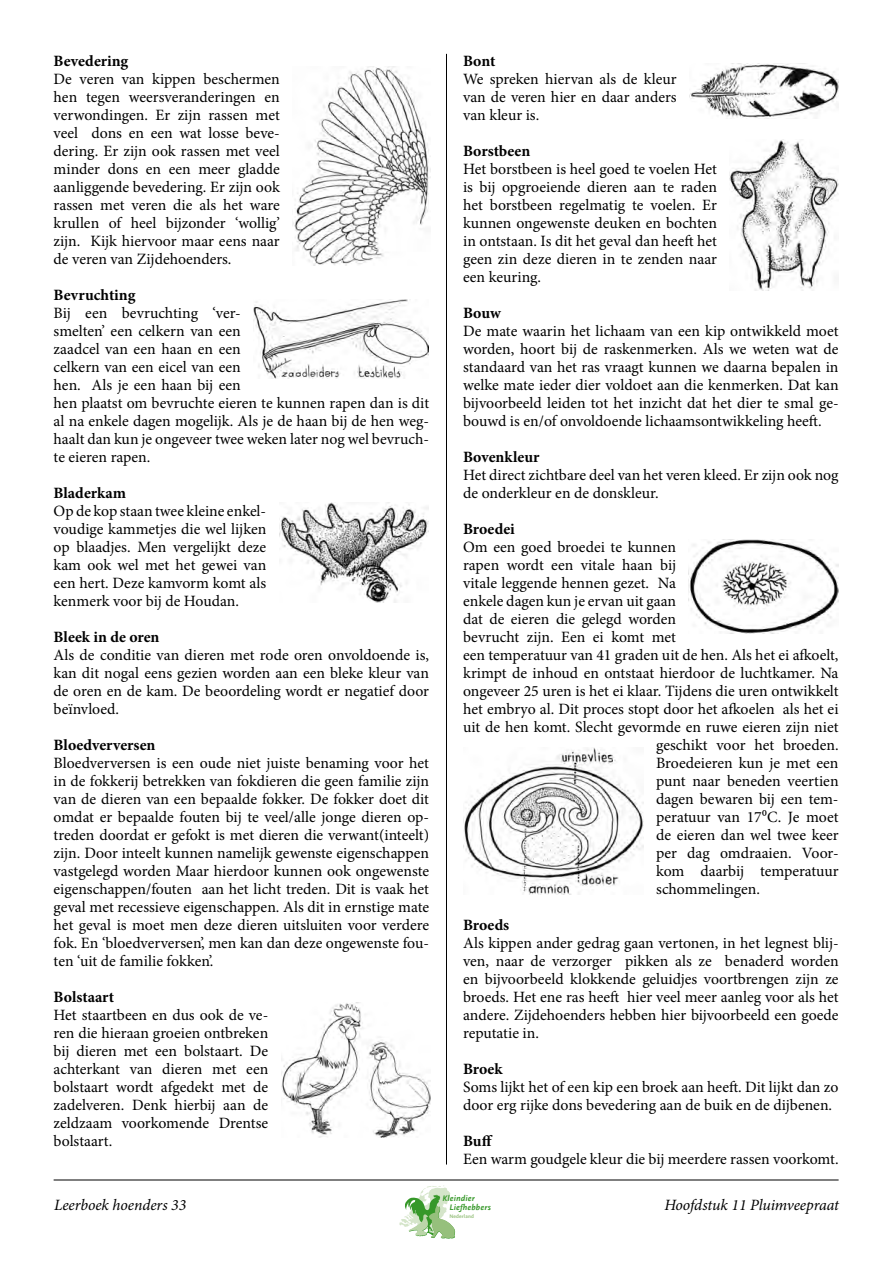
<style>
.page{position:relative;width:893px;height:1263px;background:#fff}
.page>*{position:absolute;margin:0;border:0;box-sizing:border-box;transform-origin:0 0}
.t1{font:15.75px/18px "Minion Pro";color:#000;text-align:justify}
.t2{font:700 15.75px "Minion Pro";color:#000}
.t3{font:italic 15.75px "Minion Pro";letter-spacing:-.005em;color:#000}
.t4{font:italic 700 8.4px/9.3px "Scala Sans";letter-spacing:.03em;color:#369829}
.t5{font:700 5.4px "Scala Sans";letter-spacing:.03em;color:#96c07c}
</style>
<div class="page">
<hr style="left:446px;top:54px;width:1px;height:1110px;background:#000">
<svg style="left:399px;top:1185px;width:57px;height:53px"></svg>
<hr style="left:54px;top:1179px;width:785px;height:1px;background:#000">
<img style="left:293px;top:67px;width:136px;height:198px">
<img style="left:254px;top:299px;width:174px;height:79px">
<img style="left:279px;top:502px;width:149px;height:101px">
<img style="left:281px;top:1003px;width:149px;height:134px">
<img style="left:689px;top:63px;width:150px;height:56px">
<img style="left:730px;top:139px;width:108px;height:151px">
<img style="left:463px;top:748px;width:180px;height:146px">
<img style="left:689px;top:539px;width:149px;height:95px">
<p class="t2" style="left:54px;top:49px;width:76px">Bevedering</p>
<p class="t1" style="left:54px;top:70px;width:228px">De veren van kippen beschermen hen tegen weersveranderingen en verwondingen. Er zijn rassen met veel dons en een wat losse beve&shy;dering. Er zijn ook rassen met veel minder dons en een meer gladde aanliggende bevedering. Er zijn ook rassen met veren die als het ware krullen of heel bijzonder ‘wollig’ zijn. Kijk hiervoor maar eens naar de veren van Zijdehoenders.</p>
<p class="t2" style="left:54px;top:284px;width:83px">Bevruchting</p>
<p class="t1" style="left:54px;top:304px;width:377px;text-align:left">Bij een bevruchting ‘ver-<br>smelten’ een celkern van een<br>zaadcel van een haan en een<br>celkern van een eicel van een<br>hen. Als je een haan bij een<br>hen plaatst om bevruchte eieren te kunnen rapen dan is dit al na enkele dagen mogelijk. Als je de haan bij de hen weg&shy;haalt dan kun je ongeveer twee weken later nog wel bevruch&shy;te eieren rapen.</p>
<p class="t2" style="left:54px;top:482px;width:74px">Bladerkam</p>
<p class="t1" style="left:54px;top:502px;width:214px">Op de kop staan twee kleine enkel&shy;voudige kammetjes die wel lijken op blaadjes. Men vergelijkt deze kam ook wel met het gewei van een hert. Deze kamvorm komt als kenmerk voor bij de Houdan.</p>
<p class="t2" style="left:54px;top:626px;width:107px">Bleek in de oren</p>
<p class="t1" style="left:54px;top:646px;width:377px">Als de conditie van dieren met rode oren onvoldoende is, kan dit nogal eens gezien worden aan een bleke kleur van de oren en de kam. De beoordeling wordt er negatief door beïnvloed.</p>
<p class="t2" style="left:54px;top:734px;width:103px">Bloedverversen</p>
<p class="t1" style="left:54px;top:754px;width:377px">Bloedverversen is een oude niet juiste benaming voor het in de fokkerij betrekken van fokdieren die geen familie zijn van de dieren van een bepaalde fokker. De fokker doet dit omdat er bepaalde fouten bij te veel/alle jonge dieren op&shy;treden doordat er gefokt is met dieren die verwant(inteelt) zijn. Door inteelt kunnen namelijk gewenste eigenschappen vastgelegd worden Maar hierdoor kunnen ook ongewenste eigenschappen/fouten aan het licht treden. Dit is vaak het geval met recessieve eigenschappen. Als dit in ernstige mate het geval is moet men deze dieren uitsluiten voor verdere fok. En ‘bloedverversen’, men kan dan deze ongewenste fou&shy;ten ‘uit de familie fokken’.</p>
<p class="t2" style="left:54px;top:986px;width:62px">Bolstaart</p>
<p class="t1" style="left:54px;top:1006px;width:216px">Het staartbeen en dus ook de ve&shy;ren die hieraan groeien ontbreken bij dieren met een bolstaart. De achterkant van dieren met een bolstaart wordt afgedekt met de zadelveren. Denk hierbij aan de zeldzaam voorkomende Drentse bolstaart.</p>
<p class="t2" style="left:463px;top:50px;width:34px">Bont</p>
<p class="t1" style="left:463px;top:70px;width:215px">We spreken hiervan als de kleur van de veren hier en daar anders van kleur is.</p>
<p class="t2" style="left:463px;top:140px;width:69px">Borstbeen</p>
<p class="t1" style="left:463px;top:160px;width:255px">Het borstbeen is heel goed te voelen Het is bij opgroeiende dieren aan te raden het borstbeen regelmatig te voelen. Er kunnen ongewenste deuken en bochten in ontstaan. Is dit het geval dan heeft het geen zin deze dieren in te zenden naar een keuring.</p>
<p class="t2" style="left:463px;top:302px;width:39px">Bouw</p>
<p class="t1" style="left:463px;top:322px;width:377px">De mate waarin het lichaam van een kip ontwikkeld moet worden, hoort bij de raskenmerken. Als we weten wat de standaard van het ras vraagt kunnen we daarna bepalen in welke mate ieder dier voldoet aan die kenmerken. Dat kan bijvoorbeeld leiden tot het inzicht dat het dier te smal ge&shy;bouwd is en/of onvoldoende lichaamsontwikkeling heeft.</p>
<p class="t2" style="left:463px;top:446px;width:78px">Bovenkleur</p>
<p class="t1" style="left:463px;top:466px;width:377px">Het direct zichtbare deel van het veren kleed. Er zijn ook nog de onderkleur en de donskleur.</p>
<p class="t2" style="left:463px;top:518px;width:53px">Broedei</p>
<p class="t1" style="left:463px;top:538px;width:215px">Om een goed broedei te kunnen</p>
<p class="t1" style="left:463px;top:556px;width:214px">rapen wordt een vitale haan bij</p>
<p class="t1" style="left:463px;top:574px;width:215px">vitale leggende hennen gezet. Na</p>
<p class="t1" style="left:463px;top:592px;width:214px">enkele dagen kun je ervan uit gaan</p>
<p class="t1" style="left:463px;top:610px;width:214px">dat de eieren die gelegd worden</p>
<p class="t1" style="left:463px;top:628px;width:214px">bevrucht zijn. Een ei komt met</p>
<p class="t1" style="left:463px;top:646px;width:377px">een temperatuur van 41 graden uit de hen. Als het ei afkoelt,</p>
<p class="t1" style="left:463px;top:664px;width:377px">krimpt de inhoud en ontstaat hierdoor de luchtkamer. Na</p>
<p class="t1" style="left:463px;top:682px;width:377px">ongeveer 25 uren is het ei klaar. Tijdens die uren ontwikkelt</p>
<p class="t1" style="left:463px;top:700px;width:377px">het embryo al. Dit proces stopt door het afkoelen als het ei</p>
<p class="t1" style="left:463px;top:718px;width:377px">uit de hen komt. Slecht gevormde en ruwe eieren zijn niet</p>
<p class="t1" style="left:656px;top:736px;width:184px">geschikt voor het broeden.</p>
<p class="t1" style="left:656px;top:754px;width:184px">Broedeieren kun je met een</p>
<p class="t1" style="left:656px;top:772px;width:184px">punt naar beneden veertien</p>
<p class="t1" style="left:656px;top:790px;width:184px">dagen bewaren bij een tem-</p>
<p class="t1" style="left:656px;top:808px;width:184px">peratuur van 17⁰C. Je moet</p>
<p class="t1" style="left:656px;top:826px;width:184px">de eieren dan wel twee keer</p>
<p class="t1" style="left:656px;top:844px;width:184px">per dag omdraaien. Voor-</p>
<p class="t1" style="left:656px;top:862px;width:184px">kom daarbij temperatuur</p>
<p class="t1" style="left:656px;top:880px;width:105px">schommelingen.</p>
<p class="t2" style="left:463px;top:914px;width:48px">Broeds</p>
<p class="t1" style="left:463px;top:934px;width:377px">Als kippen ander gedrag gaan vertonen, in het legnest blij&shy;ven, naar de verzorger pikken als ze benaderd worden en bijvoorbeeld klokkende geluidjes voortbrengen zijn ze broeds. Het ene ras heeft hier veel meer aanleg voor als het andere. Zijdehoenders hebben hier bijvoorbeeld een goede reputatie in.</p>
<p class="t2" style="left:463px;top:1058px;width:41px">Broek</p>
<p class="t1" style="left:463px;top:1078px;width:377px">Soms lijkt het of een kip een broek aan heeft. Dit lijkt dan zo door erg rijke dons bevedering aan de buik en de dijbenen.</p>
<p class="t2" style="left:463px;top:1130px;width:31px">Buff</p>
<p class="t1" style="left:463px;top:1150px;width:377px">Een warm goudgele kleur die bij meerdere rassen voorkomt.</p>
<p class="t4" style="left:449px;top:1193px;width:43px;text-indent:-7px">Kleindier<br>Liefhebbers</p>
<p class="t5" style="left:449px;top:1214px;width:26px">Nederland</p>
<p class="t3" style="left:54px;top:1194px;width:134px">Leerboek hoenders 33</p>
<p class="t3" style="left:664px;top:1194px;width:176px">Hoofdstuk 11 Pluimveepraat</p>
</div>
